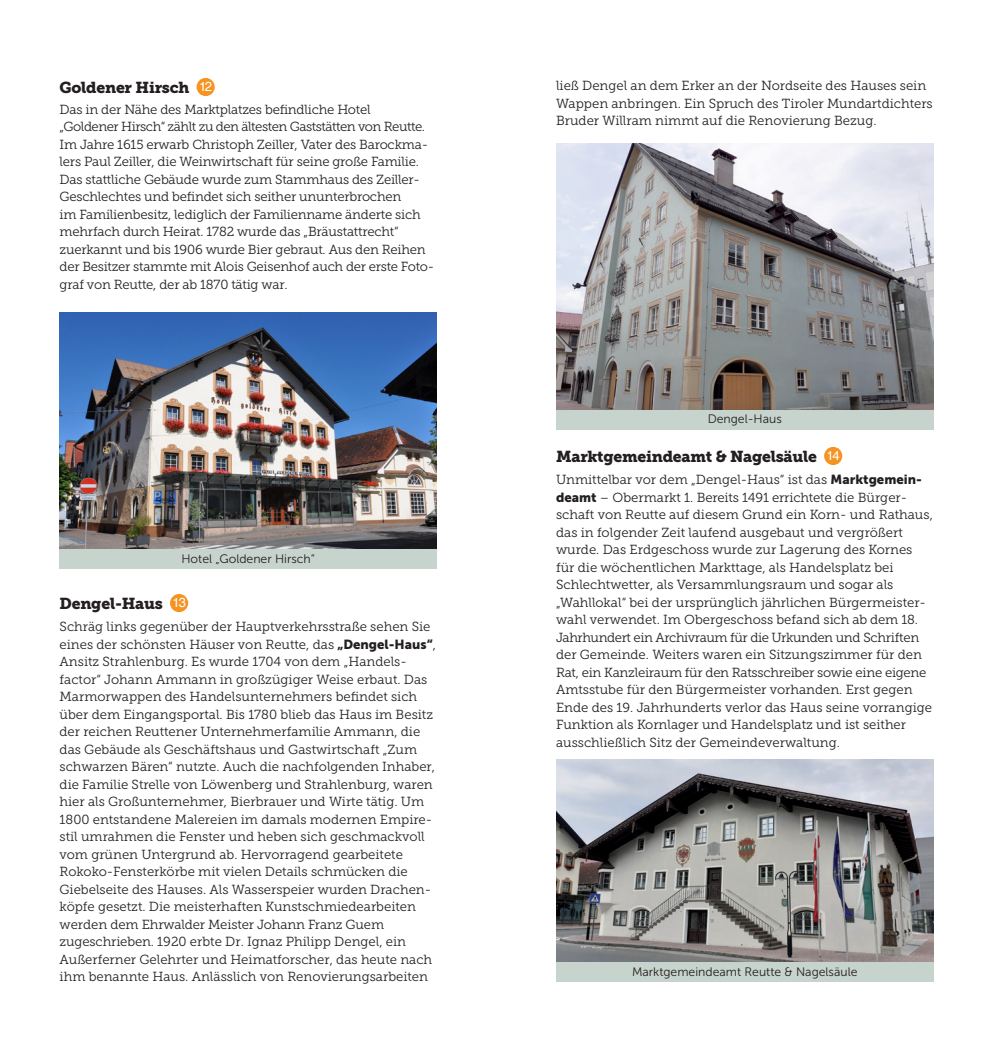
<style>
.page{position:relative;width:993px;height:1042px;background:#fff}
.page>*{position:absolute;margin:0;border:0;box-sizing:border-box;transform-origin:0 0}
.t1{font:15.75px "Museo Slab 900";letter-spacing:-.015em;color:#231f20}
.t2{font:13.12px/17.5px "Museo Slab 300";color:#231f20}
.t3{font:12.25px "Museo Sans 300";color:#231f20}
.s1{font-family:"Helvetica";font-size:13.12px;color:#fff}
.s2{font-family:"Museo Sans 900"}
</style>
<div class="page">
<div style="left:196px;top:78px;width:19px;height:18px;background:#f69323;border-radius:50%"></div>
<div style="left:170px;top:594px;width:18px;height:18px;background:#f69323;border-radius:50%"></div>
<div style="left:823px;top:447px;width:19px;height:18px;background:#f69323;border-radius:50%"></div>
<img style="left:556px;top:144px;width:377px;height:266px">
<div style="left:556px;top:410px;width:377px;height:20px;background:#c7d3cd"></div>
<img style="left:556px;top:759px;width:377px;height:203px">
<div style="left:556px;top:962px;width:377px;height:20px;background:#c7d3cd"></div>
<img style="left:60px;top:312px;width:377px;height:237px">
<div style="left:60px;top:549px;width:377px;height:20px;background:#c7d3cd"></div>
<p class="t1" style="left:60px;top:78px;width:154px">Goldener Hirsch <span class="s1">12</span></p>
<p class="t2" style="left:60px;top:100px;width:376px">Das in der Nähe des Marktplatzes befindliche Hotel<br>„Goldener Hirsch“ zählt zu den ältesten Gaststätten von Reutte.<br>Im Jahre 1615 erwarb Christoph Zeiller, Vater des Barockma&shy;lers Paul Zeiller, die Weinwirtschaft für seine große Familie.<br>Das stattliche Gebäude wurde zum Stammhaus des Zeiller-Geschlechtes und befindet sich seither ununterbrochen<br>im Familienbesitz, lediglich der Familienname änderte sich mehrfach durch Heirat. 1782 wurde das „Bräustattrecht“ zuerkannt und bis 1906 wurde Bier gebraut. Aus den Reihen der Besitzer stammte mit Alois Geisenhof auch der erste Foto&shy;graf von Reutte, der ab 1870 tätig war.</p>
<p class="t3" style="left:181px;top:552px;width:135px">Hotel „Goldener Hirsch“</p>
<p class="t1" style="left:60px;top:594px;width:128px">Dengel-Haus <span class="s1">13</span></p>
<p class="t2" style="left:60px;top:618px;width:378px">Schräg links gegenüber der Hauptverkehrsstraße sehen Sie eines der schönsten Häuser von Reutte, das <span class="s2">„Dengel-Haus“</span>, Ansitz Strahlenburg. Es wurde 1704 von dem „Handels&shy;factor“ Johann Ammann in großzügiger Weise erbaut. Das Marmorwappen des Handelsunternehmers befindet sich über dem Eingangsportal. Bis 1780 blieb das Haus im Besitz der reichen Reuttener Unternehmerfamilie Ammann, die das Gebäude als Geschäftshaus und Gastwirtschaft „Zum schwarzen Bären“ nutzte. Auch die nachfolgenden Inhaber, die Familie Strelle von Löwenberg und Strahlenburg, waren hier als Großunternehmer, Bierbrauer und Wirte tätig. Um 1800 entstandene Malereien im damals modernen Empire&shy;stil umrahmen die Fenster und heben sich geschmackvoll vom grünen Untergrund ab. Hervorragend gearbeitete Rokoko-Fensterkörbe mit vielen Details schmücken die Giebelseite des Hauses. Als Wasserspeier wurden Drachen&shy;köpfe gesetzt. Die meisterhaften Kunstschmiedearbeiten werden dem Ehrwalder Meister Johann Franz Guem zugeschrieben. 1920 erbte Dr. Ignaz Philipp Dengel, ein Außerferner Gelehrter und Heimatforscher, das heute nach ihm benannte Haus. Anlässlich von Renovierungsarbeiten</p>
<p class="t2" style="left:556px;top:77px;width:378px">ließ Dengel an dem Erker an der Nordseite des Hauses sein<br>Wappen anbringen. Ein Spruch des Tiroler Mundartdichters<br>Bruder Willram nimmt auf die Renovierung Bezug.</p>
<p class="t3" style="left:707px;top:412px;width:75px">Dengel-Haus</p>
<p class="t1" style="left:556px;top:447px;width:285px">Marktgemeindeamt &amp; Nagelsäule <span class="s1">14</span></p>
<p class="t2" style="left:556px;top:471px;width:378px">Unmittelbar vor dem „Dengel-Haus“ ist das <span class="s2">Marktgemein&shy;deamt</span> – Obermarkt 1. Bereits 1491 errichtete die Bürger&shy;schaft von Reutte auf diesem Grund ein Korn- und Rathaus, das in folgender Zeit laufend ausgebaut und vergrößert wurde. Das Erdgeschoss wurde zur Lagerung des Kornes für die wöchentlichen Markttage, als Handelsplatz bei Schlechtwetter, als Versammlungsraum und sogar als „Wahllokal“ bei der ursprünglich jährlichen Bürgermeister&shy;wahl verwendet. Im Obergeschoss befand sich ab dem 18.<br>Jahrhundert ein Archivraum für die Urkunden und Schriften der Gemeinde. Weiters waren ein Sitzungszimmer für den Rat, ein Kanzleiraum für den Ratsschreiber sowie eine eigene Amtsstube für den Bürgermeister vorhanden. Erst gegen Ende des 19. Jahrhunderts verlor das Haus seine vorrangige Funktion als Kornlager und Handelsplatz und ist seither ausschließlich Sitz der Gemeindeverwaltung.</p>
<p class="t3" style="left:631px;top:965px;width:227px">Marktgemeindeamt Reutte &amp; Nagelsäule</p>
</div>
